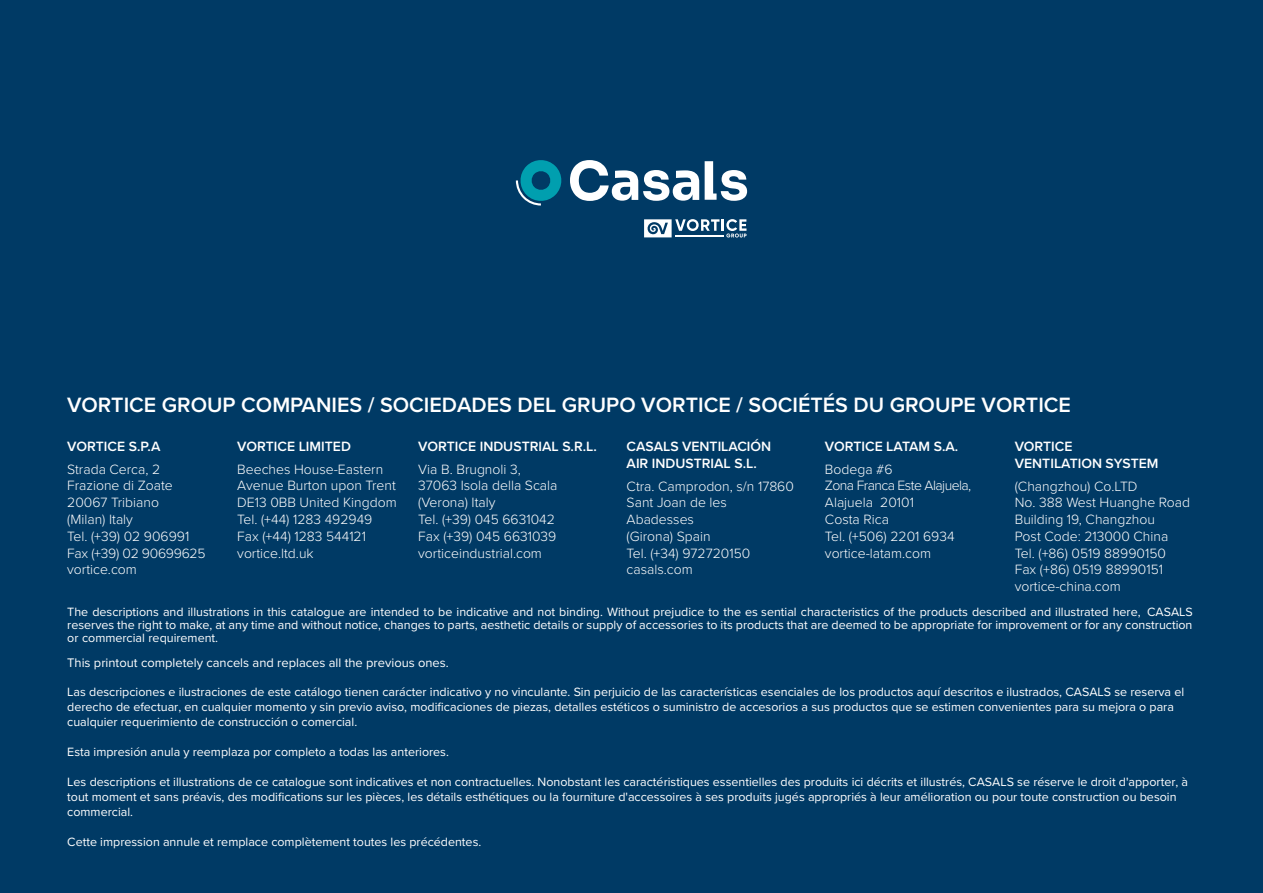
<style>
.page{position:relative;width:1263px;height:893px;background:#003a65}
.page>*{position:absolute;margin:0;border:0;box-sizing:border-box;transform-origin:0 0}
.t1{font:600 21.45px "Proxima Nova";color:#fff}
.t2{font:300 13.95px/16.8px "Proxima Nova";color:#fff}
.t3{font:600 13.95px/16.8px "Proxima Nova";color:#fff}
.t4{font:12.9px "Proxima Nova";color:#fff}
.t5{font:12.45px/15px "Proxima Nova";color:#fff}
.s1{font-size:12.9px}
</style>
<div class="page">
<svg style="left:516px;top:160px;width:46px;height:46px"></svg>
<svg style="left:570px;top:160px;width:129px;height:41px"></svg>
<svg style="left:705px;top:161px;width:42px;height:40px"></svg>
<svg style="left:644px;top:219px;width:102px;height:18px"></svg>
<h1 class="t1" style="left:67px;top:389px;width:1005px">VORTICE GROUP COMPANIES / SOCIEDADES DEL GRUPO VORTICE / SOCIÉTÉS DU GROUPE VORTICE</h1>
<p class="t3" style="left:627px;top:437px;width:146px">CASALS VENTILACIÓN<br>AIR INDUSTRIAL S.L.</p>
<p class="t2" style="left:627px;top:477px;width:169px">Ctra. Camprodon, s/n 17860<br>Sant Joan de les<br>Abadesses<br>(Girona) Spain<br>Tel. (+34) 972720150 casals.com</p>
<p class="t3" style="left:67px;top:437px;width:95px">VORTICE S.P.A</p>
<p class="t2" style="left:67px;top:460px;width:140px">Strada Cerca, 2<br>Frazione di Zoate<br>20067 Tribiano<br>(Milan) Italy<br>Tel. (+39) 02 906991<br>Fax (+39) 02 90699625 vortice.com</p>
<p class="t3" style="left:237px;top:437px;width:115px">VORTICE LIMITED</p>
<p class="t3" style="left:825px;top:437px;width:135px">VORTICE LATAM S.A.</p>
<p class="t2" style="left:237px;top:460px;width:161px">Beeches House-Eastern<br>Avenue Burton upon Trent<br>DE13 0BB United Kingdom<br>Tel. (+44) 1283 492949<br>Fax (+44) 1283 544121 vortice.ltd.uk</p>
<p class="t2" style="left:825px;top:460px;width:148px">Bodega #6<br>Zona Franca Este Alajuela,<br>Alajuela 20101<br>Costa Rica<br>Tel. (+506) 2201 6934 vortice-latam.com</p>
<p class="t3" style="left:418px;top:437px;width:180px">VORTICE INDUSTRIAL S.R.L.</p>
<p class="t2" style="left:418px;top:460px;width:141px">Via B. Brugnoli 3,<br>37063 Isola della Scala (Verona) Italy<br>Tel. (+39) 045 6631042<br>Fax (+39) 045 6631039 vorticeindustrial.com</p>
<p class="t3" style="left:1015px;top:437px;width:145px">VORTICE<br>VENTILATION SYSTEM</p>
<p class="t2" style="left:1015px;top:477px;width:177px">(Changzhou) Co.LTD<br>No. 388 West Huanghe Road<br>Building 19, Changzhou<br>Post Code: 213000 China<br>Tel. (+86) 0519 88990150<br>Fax (+86) 0519 88990151 vortice-china.com</p>
<p class="t5" style="left:67px;top:604px;width:1127px">The descriptions and illustrations in this catalogue are intended to be indicative and not binding. Without prejudice to the es sential characteristics of the products described and illustrated here, CASALS</p>
<p class="t5" style="left:67px;top:618px;width:1127px;line-height:12.9px">reserves the right to make, at any time and without notice, changes to parts, aesthetic details or supply of accessories to its products that are deemed to be appropriate for improvement or for any construction or commercial requirement<span class="s1">.</span></p>
<p class="t4" style="left:67px;top:653px;width:383px">This printout completely cancels and replaces all the previous ones.</p>
<p class="t5" style="left:67px;top:684px;width:1118px">Las descripciones e ilustraciones de este catálogo tienen carácter indicativo y no vinculante. Sin perjuicio de las características esenciales de los productos aquí descritos e ilustrados, CASALS se reserva el derecho de efectuar, en cualquier momento y sin previo aviso, modificaciones de piezas, detalles estéticos o suministro de accesorios a sus productos que se estimen convenientes para su mejora o para cualquier requerimiento de construcción o comercial.</p>
<p class="t5" style="left:67px;top:744px;width:383px">Esta impresión anula y reemplaza por completo a todas las anteriores.</p>
<p class="t5" style="left:67px;top:774px;width:1122px">Les descriptions et illustrations de ce catalogue sont indicatives et non contractuelles. Nonobstant les caractéristiques essentielles des produits ici décrits et illustrés, CASALS se réserve le droit d'apporter, à tout moment et sans préavis, des modifications sur les pièces, les détails esthétiques ou la fourniture d'accessoires à ses produits jugés appropriés à leur amélioration ou pour toute construction ou besoin commercial.</p>
<p class="t5" style="left:67px;top:834px;width:415px">Cette impression annule et remplace complètement toutes les précédentes.</p>
</div>
